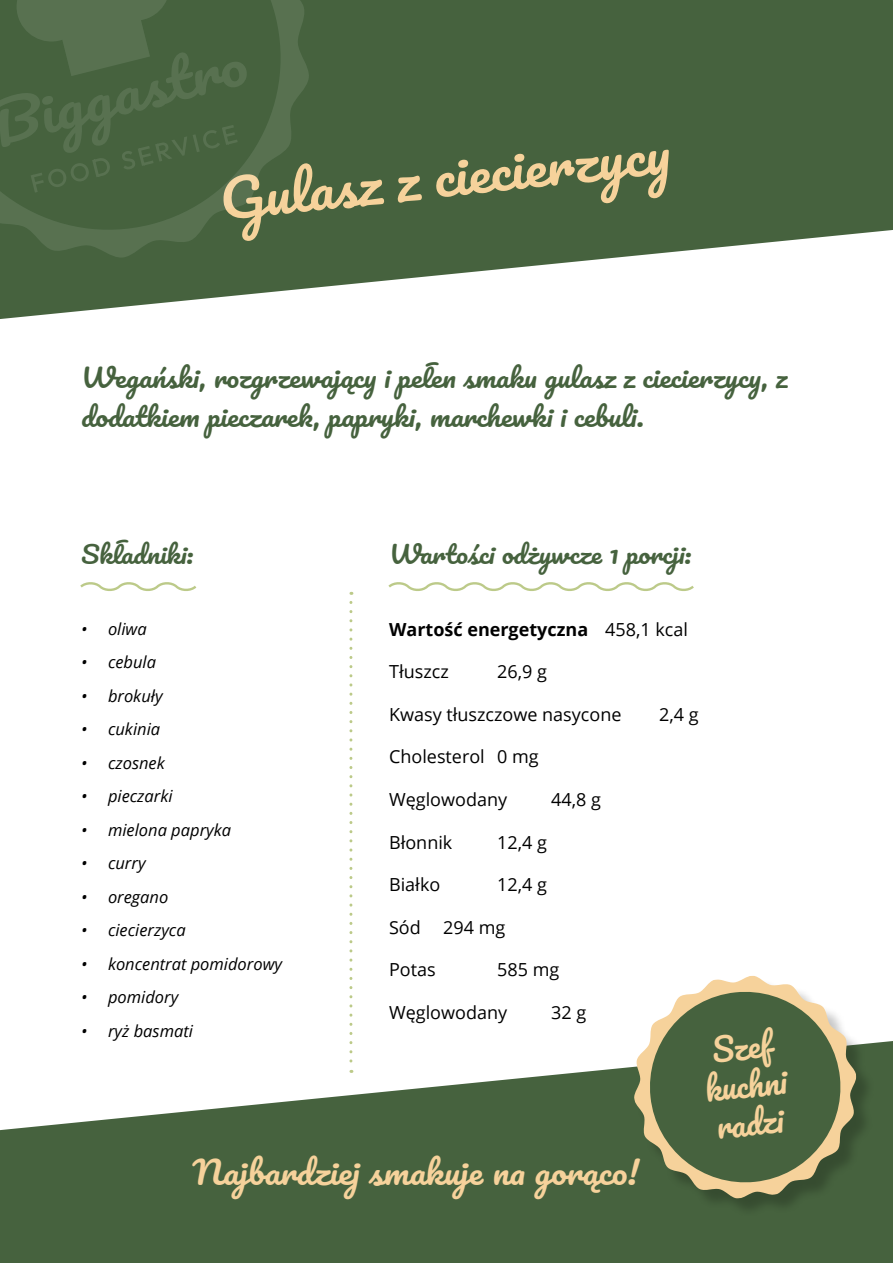
<style>
.page{position:relative;width:893px;height:1263px;background:#fff}
.page>*{position:absolute;margin:0;border:0;box-sizing:border-box;transform-origin:0 0}
.t1{font:51px "Pacifico";color:#f6d29b;scale:1.1 1}
.t2{font:31.8px/38.2px "Pacifico";color:#f6d29b;text-align:center}
.t3{font:31.5px "Pacifico";color:#f6d29b;scale:1.1 1}
.t4{font:25.5px/39px "Pacifico";color:#46623e;scale:1.1 1}
.t5{font:24px "Pacifico";color:#46623e;scale:1.1 1}
.t6{font:18px "Open Sans";color:#000}
.t7{font:700 18px "Open Sans";color:#000}
.t8{font:italic 16.5px "Open Sans";color:#000}
.s1{font-weight:400}
</style>
<div class="page">
<svg style="left:0;top:0;width:893px;height:319px;fill:#46623e"></svg>
<svg style="left:0;top:1041px;width:893px;height:222px;fill:#46623e"></svg>
<svg style="left:0;top:0;width:310px;height:258px;background:#4b6643"></svg>
<svg style="left:0;top:0;width:247px;height:193px;background:#4b6643"></svg>
<svg style="left:80px;top:582px;width:117px;height:9px"></svg>
<svg style="left:388px;top:582px;width:306px;height:9px"></svg>
<svg style="left:349px;top:602px;width:3px;height:471px"></svg>
<div style="left:637px;top:979px;width:237px;height:238px;background:#000;opacity:.22"></div>
<svg style="left:633px;top:976px;width:224px;height:223px"></svg>
<svg style="left:645px;top:987px;width:200px;height:200px;background:#6d7d58"></svg>
<h1 class="t1" style="left:217px;top:173px;width:414px;rotate:-6deg">Gulasz z ciecierzycy</h1>
<h3 class="t4" style="left:81px;top:360px;width:644px">Wegański, rozgrzewający i pełen smaku gulasz z ciecierzycy, z dodatkiem pieczarek, papryki, marchewki i cebuli.</h3>
<h3 class="t5" style="left:81px;top:542px;width:104px">Składniki:</h3>
<h3 class="t5" style="left:389px;top:542px;width:276px">Wartości odżywcze 1 porcji:</h3>
<p class="t8" style="left:81px;top:617px;width:67px">• oliwa</p>
<p class="t8" style="left:81px;top:651px;width:77px">• cebula</p>
<p class="t8" style="left:81px;top:684px;width:83px">• brokuły</p>
<p class="t8" style="left:81px;top:718px;width:81px">• cukinia</p>
<p class="t8" style="left:81px;top:751px;width:85px">• czosnek</p>
<p class="t8" style="left:81px;top:785px;width:93px">• pieczarki</p>
<p class="t8" style="left:81px;top:818px;width:152px">• mielona papryka</p>
<p class="t8" style="left:81px;top:852px;width:66px">• curry</p>
<p class="t8" style="left:81px;top:885px;width:89px">• oregano</p>
<p class="t8" style="left:81px;top:919px;width:106px">• ciecierzyca</p>
<p class="t8" style="left:81px;top:953px;width:203px">• koncentrat pomidorowy</p>
<p class="t8" style="left:81px;top:986px;width:99px">• pomidory</p>
<p class="t8" style="left:81px;top:1020px;width:113px">• ryż basmati</p>
<p class="t7" style="left:389px;top:617px;width:300px">Wartość energetyczna <span class="s1">458,1 kcal</span></p>
<p class="t6" style="left:389px;top:659px;width:61px">Tłuszcz</p>
<p class="t6" style="left:497px;top:659px;width:51px">26,9 g</p>
<p class="t6" style="left:389px;top:702px;width:234px">Kwasy tłuszczowe nasycone</p>
<p class="t6" style="left:659px;top:702px;width:41px">2,4 g</p>
<p class="t6" style="left:389px;top:745px;width:151px">Cholesterol 0 mg</p>
<p class="t6" style="left:389px;top:787px;width:120px">Węglowodany</p>
<p class="t6" style="left:551px;top:787px;width:51px">44,8 g</p>
<p class="t6" style="left:389px;top:830px;width:65px">Błonnik</p>
<p class="t6" style="left:497px;top:830px;width:51px">12,4 g</p>
<p class="t6" style="left:389px;top:872px;width:53px">Białko</p>
<p class="t6" style="left:497px;top:872px;width:51px">12,4 g</p>
<p class="t6" style="left:389px;top:915px;width:118px">Sód 294 mg</p>
<p class="t6" style="left:389px;top:957px;width:48px">Potas</p>
<p class="t6" style="left:497px;top:957px;width:64px">585 mg</p>
<p class="t6" style="left:389px;top:1000px;width:120px">Węglowodany</p>
<p class="t6" style="left:551px;top:1000px;width:37px">32 g</p>
<h2 class="t2" style="left:699px;top:1034px;width:83px;rotate:-6deg">Szef kuchni radzi</h2>
<h3 class="t3" style="left:192px;top:1155px;width:408px">Najbardziej smakuje na gorąco!</h3>
</div>
